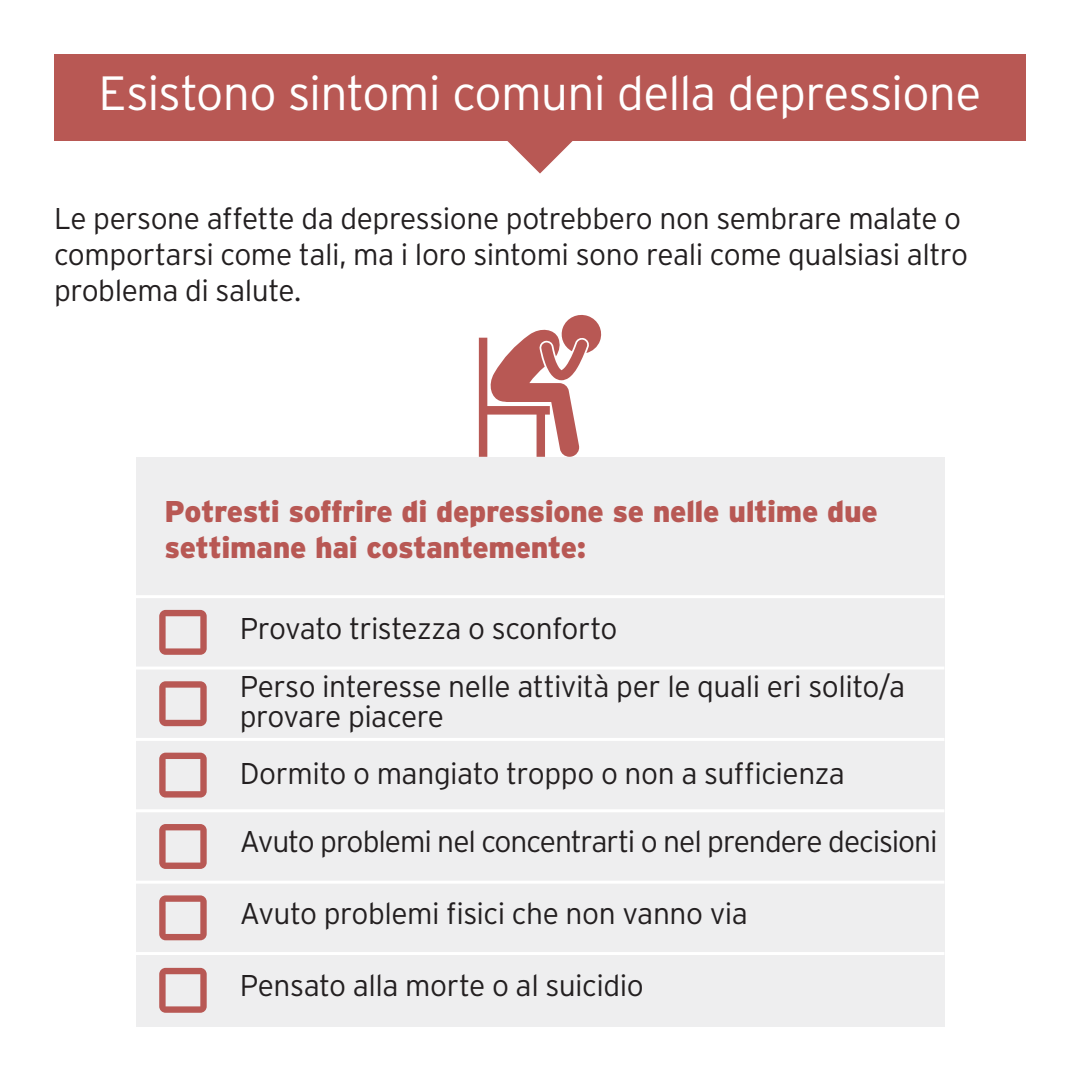
<style>
.page{position:relative;width:1080px;height:1080px;background:#fff}
.page>*{position:absolute;margin:0;border:0;box-sizing:border-box;transform-origin:0 0}
.hed{font:300 48px "Interstate";letter-spacing:-.02em;color:#fff}
.Center_lines{font:300 30px/30px "Interstate";letter-spacing:-.02em;color:#231f20}
.body_bullet_Gray{font:300 30px/36px "Interstate";letter-spacing:-.015em;color:#231f20}
.SUB{font:900 30px/36px "Interstate";letter-spacing:-.015em;color:#b85854}
</style>
<div class="page">
<svg style="left:442px;top:140px;width:196px;height:34px"></svg>
<div style="left:54px;top:54px;width:972px;height:86px;background:#b85854"></div>
<div style="left:136px;top:457px;width:808px;height:569px;background:#eeeeef"></div>
<hr style="left:136px;top:667px;width:808px;height:3px;background:#fff">
<hr style="left:136px;top:595px;width:808px;height:3px;background:#fff">
<hr style="left:136px;top:738px;width:808px;height:3px;background:#fff">
<hr style="left:136px;top:809px;width:808px;height:3px;background:#fff">
<hr style="left:136px;top:881px;width:808px;height:3px;background:#fff">
<hr style="left:136px;top:952px;width:808px;height:3px;background:#fff">
<svg style="left:159px;top:610px;width:48px;height:45px"></svg>
<svg style="left:159px;top:681px;width:48px;height:45px"></svg>
<svg style="left:159px;top:753px;width:48px;height:45px"></svg>
<svg style="left:159px;top:824px;width:48px;height:45px"></svg>
<svg style="left:159px;top:895px;width:48px;height:45px"></svg>
<svg style="left:159px;top:968px;width:48px;height:45px"></svg>
<svg style="left:479px;top:315px;width:123px;height:142px"></svg>
<p class="hed" style="left:98px;top:66px;width:884px">Esistono sintomi comuni della depressione</p>
<p class="body_bullet_Gray" style="left:54px;top:200px;width:916px">Le persone affette da depressione potrebbero non sembrare malate o comportarsi come tali, ma i loro sintomi sono reali come qualsiasi altro problema di salute.</p>
<p class="SUB" style="left:165px;top:493px;width:715px">Potresti soffrire di depressione se nelle ultime due settimane hai costantemente:</p>
<p class="Center_lines" style="left:240px;top:613px;width:379px">Provato tristezza o sconforto</p>
<p class="Center_lines" style="left:240px;top:671px;width:667px">Perso interesse nelle attività per le quali eri solito/a provare piacere</p>
<p class="Center_lines" style="left:240px;top:759px;width:607px">Dormito o mangiato troppo o non a sufficienza</p>
<p class="Center_lines" style="left:240px;top:826px;width:699px">Avuto problemi nel concentrarti o nel prendere decisioni</p>
<p class="Center_lines" style="left:240px;top:898px;width:510px">Avuto problemi fisici che non vanno via</p>
<p class="Center_lines" style="left:240px;top:970px;width:405px">Pensato alla morte o al suicidio</p>
</div>
